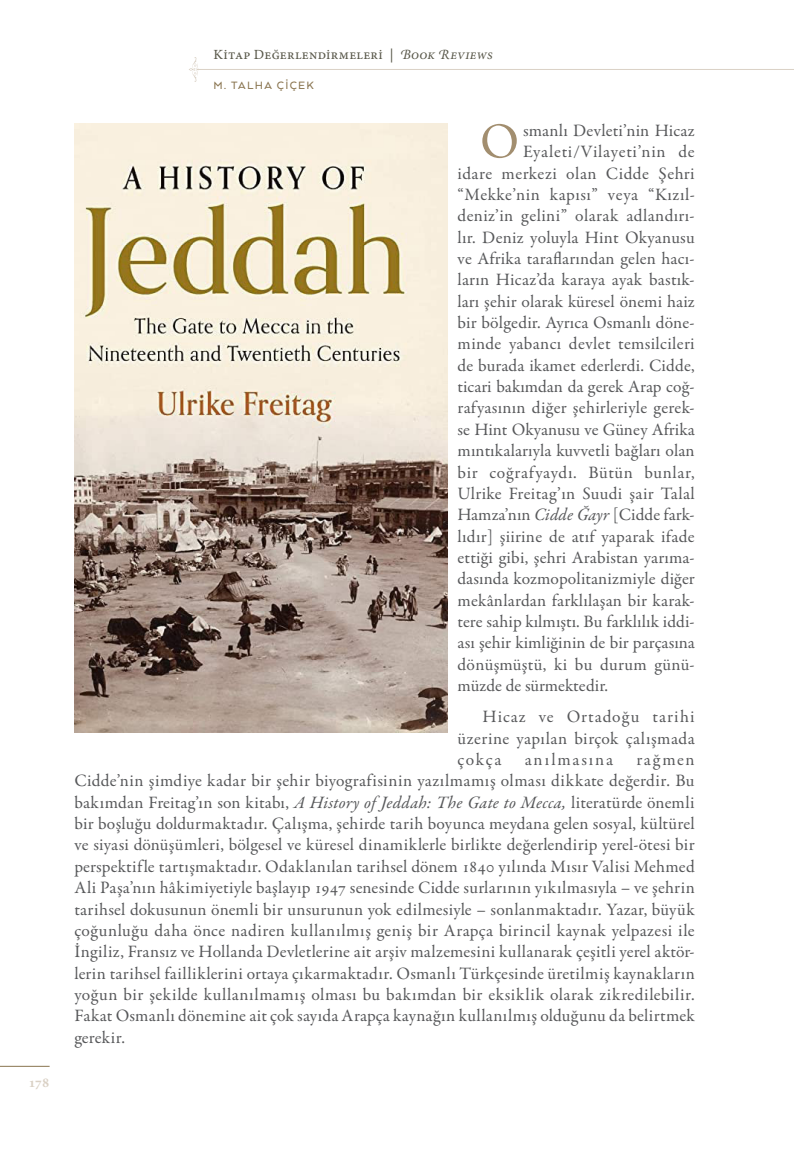
<style>
.page{position:relative;width:794px;height:1166px;background:#fff}
.page>*{position:absolute;margin:0;border:0;box-sizing:border-box;transform-origin:0 0}
.t1{font:50.4px "Garamond Premr Pro";color:#a28e6f}
.t2{font:17.5px/21.3px "Garamond Premr Pro";letter-spacing:.015em;color:#57585a;text-align:justify}
.t3{font:17.5px "Garamond Premr Pro";letter-spacing:-.005em;color:#57585a}
.t4{font:17.5px "Garamond Premr Pro";letter-spacing:.04em;color:#57585a}
.t5{font:17.5px "Garamond Premr Pro";letter-spacing:.045em;color:#57585a}
.t6{font:14px "Minion Pro Capt";letter-spacing:.015em;color:#585749}
.t7{font:700 14px "Minion Pro";color:#dad1c5}
.t8{font:500 12.25px "Arquitecta";letter-spacing:.11em;color:#89744f}
.s1{font-family:"Minion Pro";font-style:italic}
.s2{font-style:italic}
</style>
<div class="page">
<hr style="left:0;top:1066px;width:50px;height:1px;background:#89744f">
<svg style="left:189px;top:57px;width:10px;height:25px"></svg>
<hr style="left:198px;top:69px;width:596px;height:1px;background:#dad1c5">
<img style="left:74px;top:123px;width:374px;height:610px">
<p class="t7" style="left:28px;top:1072px;width:23px">178</p>
<p class="t6" style="left:213px;top:45px;width:281px">Kitap Değerlendirmeleri | <span class="s1">Book Revıews</span></p>
<p class="t8" style="left:213px;top:77px;width:102px">M. TALHA ÇİÇEK</p>
<h1 class="t1" style="left:480px;top:111px;width:41px">O</h1>
<p class="t2" style="left:523px;top:120px;width:173px">smanlı Devleti’nin Hicaz</p>
<p class="t5" style="left:523px;top:141px;width:173px">Eyaleti/Vilayeti’nin de</p>
<p class="t2" style="left:457px;top:163px;width:239px">idare merkezi olan Cidde Şehri</p>
<p class="t2" style="left:457px;top:184px;width:239px">“Mekke’nin kapısı” veya “Kızıl-</p>
<p class="t2" style="left:457px;top:205px;width:239px">deniz’in gelini” olarak adlandırı-</p>
<p class="t2" style="left:457px;top:227px;width:239px">lır. Deniz yoluyla Hint Okyanusu</p>
<p class="t2" style="left:457px;top:248px;width:239px">ve Afrika taraflarından gelen hacı-</p>
<p class="t2" style="left:457px;top:270px;width:239px">ların Hicaz’da karaya ayak bastık-</p>
<p class="t2" style="left:457px;top:291px;width:239px">ları şehir olarak küresel önemi haiz</p>
<p class="t2" style="left:457px;top:312px;width:239px">bir bölgedir. Ayrıca Osmanlı döne-</p>
<p class="t2" style="left:457px;top:334px;width:239px">minde yabancı devlet temsilcileri</p>
<p class="t2" style="left:457px;top:355px;width:238px">de burada ikamet ederlerdi. Cidde,</p>
<p class="t2" style="left:457px;top:376px;width:239px">ticari bakımdan da gerek Arap coğ-</p>
<p class="t2" style="left:457px;top:398px;width:239px">rafyasının diğer şehirleriyle gerek-</p>
<p class="t3" style="left:457px;top:419px;width:239px">se Hint Okyanusu ve Güney Afrika</p>
<p class="t2" style="left:457px;top:440px;width:239px">mıntıkalarıyla kuvvetli bağları olan</p>
<p class="t4" style="left:457px;top:461px;width:239px">bir coğrafyaydı. Bütün bunlar,</p>
<p class="t2" style="left:457px;top:483px;width:239px">Ulrike Freitag’ın Suudi şair Talal</p>
<p class="t2" style="left:457px;top:504px;width:239px">Hamza’nın <span class="s2">Cidde Ğayr</span> [Cidde fark-</p>
<p class="t2" style="left:457px;top:526px;width:239px">lıdır] şiirine de atıf yaparak ifade</p>
<p class="t2" style="left:457px;top:547px;width:239px">ettiği gibi, şehri Arabistan yarıma-</p>
<p class="t2" style="left:457px;top:568px;width:239px">dasında kozmopolitanizmiyle diğer</p>
<p class="t2" style="left:457px;top:590px;width:239px">mekânlardan farklılaşan bir karak-</p>
<p class="t2" style="left:457px;top:611px;width:239px">tere sahip kılmıştı. Bu farklılık iddi-</p>
<p class="t2" style="left:457px;top:632px;width:239px">ası şehir kimliğinin de bir parçasına</p>
<p class="t2" style="left:457px;top:654px;width:239px">dönüşmüştü, ki bu durum günü-</p>
<p class="t2" style="left:457px;top:675px;width:152px">müzde de sürmektedir.</p>
<p class="t2" style="left:457px;top:706px;width:239px;text-indent:25px">Hicaz ve Ortadoğu tarihi üzerine yapılan birçok çalışmada çokça</p>
<p class="t2" style="left:525px;top:749px;width:90px">anılmasına</p>
<p class="t2" style="left:74px;top:749px;width:622px;text-indent:562px">rağmen Cidde’nin şimdiye kadar bir şehir biyografisinin yazılmamış olması dikkate değerdir. Bu bakımdan Freitag’ın son kitabı, <span class="s2">A History of Jeddah: The Gate to Mecca,</span> literatürde önemli bir boşluğu doldurmaktadır. Çalışma, şehirde tarih boyunca meydana gelen sosyal, kültürel ve siyasi dönüşümleri, bölgesel ve küresel dinamiklerle birlikte değerlendirip yerel-ötesi bir perspektifle tartışmaktadır. Odaklanılan tarihsel dönem 1840 yılında Mısır Valisi Mehmed Ali Paşa’nın hâkimiyetiyle başlayıp 1947 senesinde Cidde surlarının yıkılmasıyla – ve şehrin tarihsel dokusunun önemli bir unsurunun yok edilmesiyle – sonlanmaktadır. Yazar, büyük çoğunluğu daha önce nadiren kullanılmış geniş bir Arapça birincil kaynak yelpazesi ile İngiliz, Fransız ve Hollanda Devletlerine ait arşiv malzemesini kullanarak çeşitli yerel aktör&shy;lerin tarihsel failliklerini ortaya çıkarmaktadır. Osmanlı Türkçesinde üretilmiş kaynakların yoğun bir şekilde kullanılmamış olması bu bakımdan bir eksiklik olarak zikredilebilir.<br>Fakat Osmanlı dönemine ait çok sayıda Arapça kaynağın kullanılmış olduğunu da belirtmek gerekir.</p>
</div>
